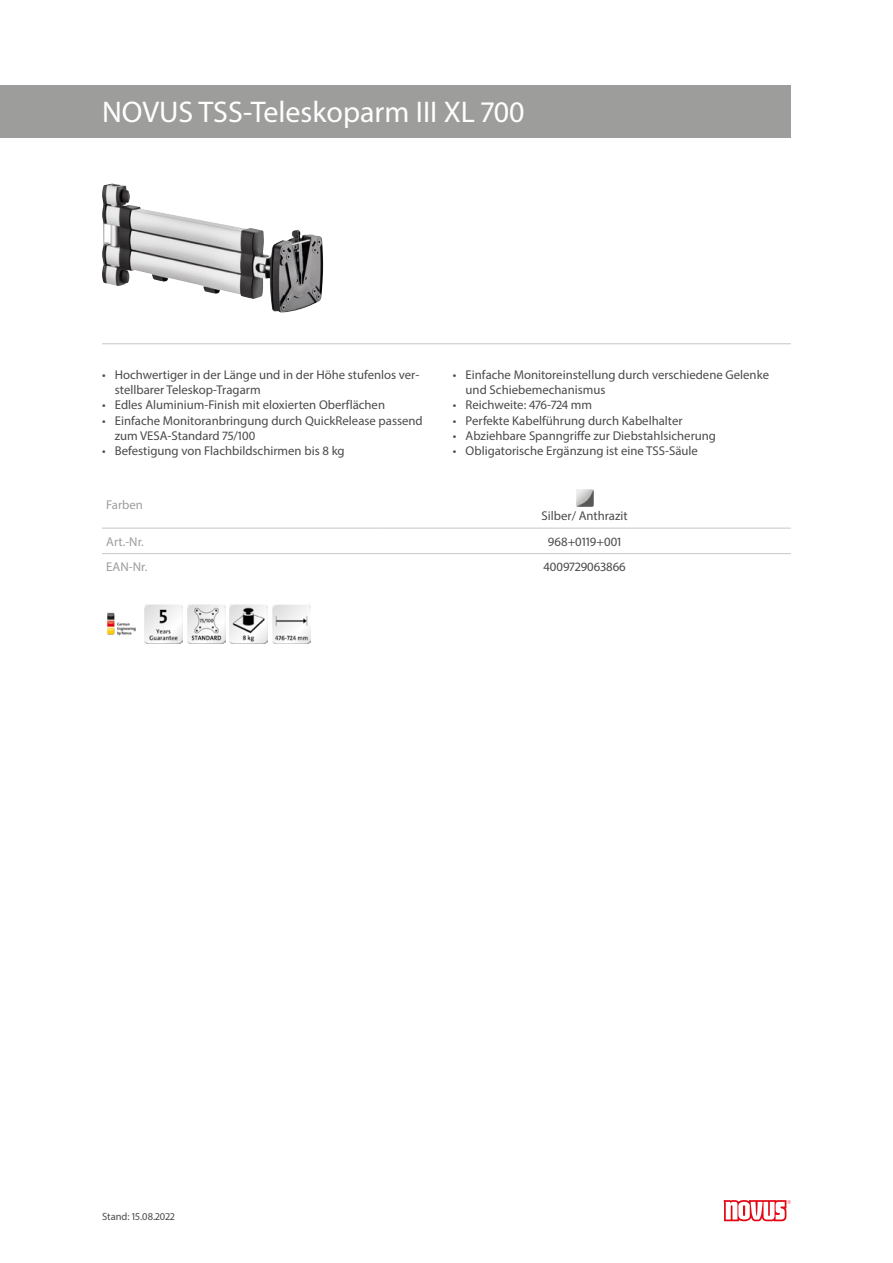
<style>
.page{position:relative;width:893px;height:1263px;background:#fff}
.page>*{position:absolute;margin:0;border:0;box-sizing:border-box;transform-origin:0 0}
.Produktname{font:30px "Myriad Pro";color:#fff}
.Farbildtext{font:12.75px/15.3px "Myriad Pro";color:#4a4a49}
.Produkttabelle_Zentr{font:12.75px "Myriad Pro";color:#4a4a49}
.Produkttabelle_Links{font:12.75px "Myriad Pro";color:#9d9d9c}
.t1{font:10.5px "Myriad Pro";color:#4a4a49}
</style>
<div class="page">
<img style="left:102px;top:184px;width:221px;height:128px">
<hr style="left:102px;top:343px;width:689px;height:1px;background:#c6c6c6">
<img style="left:107px;top:612px;width:29px;height:24px">
<img style="left:145px;top:605px;width:38px;height:38px">
<img style="left:187px;top:605px;width:38px;height:38px">
<img style="left:230px;top:605px;width:38px;height:38px">
<img style="left:272px;top:605px;width:38px;height:38px">
<svg style="left:724px;top:1200px;width:67px;height:21px"></svg>
<div style="left:0;top:85px;width:791px;height:53px;background:#9d9d9c"></div>
<hr style="left:102px;top:528px;width:276px;height:1px;background:#c6c6c6">
<hr style="left:378px;top:528px;width:413px;height:1px;background:#c6c6c6">
<hr style="left:102px;top:553px;width:276px;height:1px;background:#c6c6c6">
<hr style="left:378px;top:553px;width:413px;height:1px;background:#c6c6c6">
<img style="left:576px;top:489px;width:17px;height:17px">
<p class="Produktname" style="left:102px;top:94px;width:424px">NOVUS TSS-Teleskoparm III XL 700</p>
<p class="Farbildtext" style="left:115px;top:367px;width:306px;text-indent:-13px">• Hochwertiger in der Länge und in der Höhe stufenlos ver&shy;stellbarer Teleskop-Tragarm</p>
<p class="Farbildtext" style="left:102px;top:397px;width:285px">• Edles Aluminium-Finish mit eloxierten Oberflächen</p>
<p class="Farbildtext" style="left:115px;top:413px;width:309px;text-indent:-13px">• Einfache Monitoranbringung durch QuickRelease passend zum VESA-Standard 75/100</p>
<p class="Farbildtext" style="left:102px;top:443px;width:244px">• Befestigung von Flachbildschirmen bis 8 kg</p>
<p class="Produkttabelle_Links" style="left:106px;top:497px;width:38px">Farben</p>
<p class="Farbildtext" style="left:466px;top:367px;width:305px;text-indent:-13px">• Einfache Monitoreinstellung durch verschiedene Gelenke und Schiebemechanismus</p>
<p class="Farbildtext" style="left:453px;top:397px;width:141px">• Reichweite: 476-724 mm</p>
<p class="Farbildtext" style="left:453px;top:413px;width:231px">• Perfekte Kabelführung durch Kabelhalter</p>
<p class="Farbildtext" style="left:453px;top:428px;width:265px">• Abziehbare Spanngriffe zur Diebstahlsicherung</p>
<p class="Farbildtext" style="left:453px;top:443px;width:247px">• Obligatorische Ergänzung ist eine TSS-Säule</p>
<p class="Farbildtext" style="left:542px;top:507px;width:88px">Silber/ Anthrazit</p>
<p class="Produkttabelle_Links" style="left:106px;top:533px;width:39px">Art.-Nr.</p>
<p class="Produkttabelle_Zentr" style="left:548px;top:533px;width:75px">968+0119+001</p>
<p class="Produkttabelle_Links" style="left:106px;top:559px;width:43px">EAN-Nr.</p>
<p class="Produkttabelle_Zentr" style="left:544px;top:559px;width:84px">4009729063866</p>
<p class="t1" style="left:102px;top:1210px;width:74px">Stand: 15.08.2022</p>
</div>
